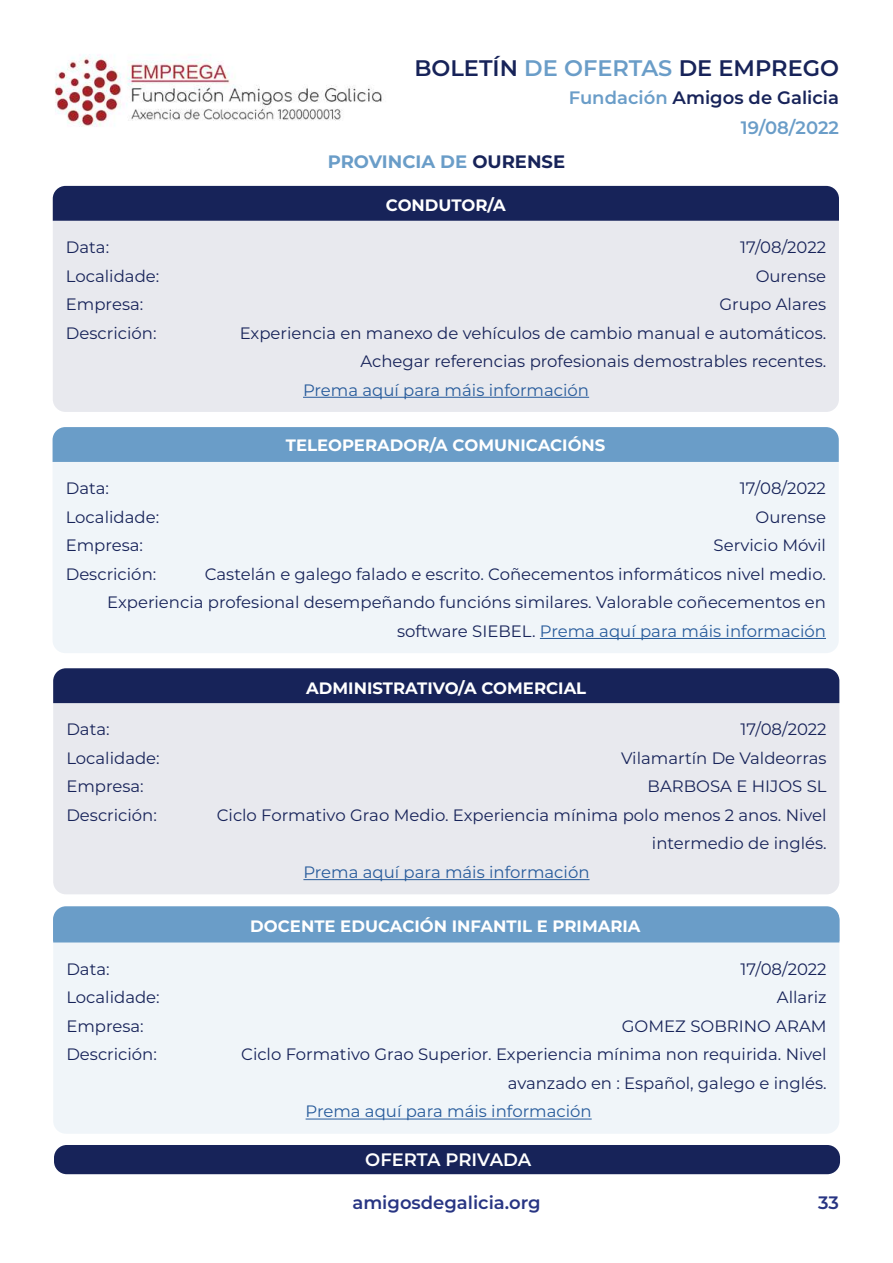
<style>
.page{position:relative;width:893px;height:1263px;background:#fff}
.page>*{position:absolute;margin:0;border:0;box-sizing:border-box;transform-origin:0 0}
.t1{font:600 22.5px "Montserrat";color:#172359}
.t2{font:600 18px/30.3px "Montserrat";color:#6a9dc8;text-align:right}
.t3{font:600 18px "Montserrat";color:#283583}
.t4{font:700 18px "Montserrat";color:#6a9dc8}
.t5{font:600 18px "Montserrat";letter-spacing:-.005em;color:#fff}
.t6{font:16.5px/28.5px "Montserrat";color:#172359;text-align:right}
.t7{font:700 16.5px "Montserrat";color:#fff}
.t8{font:16.5px "Montserrat";color:#275b9b}
.s1{color:#6a9dc8}
.s2{color:#172359}
.s3{color:#275b9b}
</style>
<div class="page">
<img style="left:55px;top:54px;width:327px;height:73px">
<div style="left:53px;top:942px;width:786px;height:192px;background:#f0f5f9"></div>
<div style="left:53px;top:906px;width:786px;height:36px;background:#6a9dc8"></div>
<hr style="left:306px;top:1118px;width:286px;height:1px;background:#275b9b">
<div style="left:54px;top:1145px;width:786px;height:29px;background:#172359;border-radius:13px"></div>
<div style="left:53px;top:221px;width:786px;height:191px;background:#e8e9ee"></div>
<div style="left:53px;top:462px;width:786px;height:191px;background:#f0f5f9"></div>
<div style="left:53px;top:186px;width:786px;height:35px;background:#172359"></div>
<div style="left:53px;top:427px;width:786px;height:35px;background:#6a9dc8"></div>
<hr style="left:303px;top:397px;width:286px;height:1px;background:#275b9b">
<hr style="left:540px;top:638px;width:286px;height:1px;background:#275b9b">
<div style="left:53px;top:703px;width:786px;height:191px;background:#e8e9ee"></div>
<div style="left:53px;top:668px;width:786px;height:35px;background:#172359"></div>
<hr style="left:303px;top:879px;width:286px;height:1px;background:#275b9b">
<h1 class="t1" style="left:414px;top:52px;width:426px">BOLETÍN <span class="s1">DE OFERTAS</span> DE EMPREGO</h1>
<p class="t2" style="left:569px;top:81px;width:272px">Fundación <span class="s2">Amigos de Galicia<br></span>19/08/2022</p>
<p class="t4" style="left:328px;top:149px;width:239px">PROVINCIA DE <span class="s2">OURENSE</span></p>
<p class="t7" style="left:386px;top:193px;width:122px">CONDUTOR/A</p>
<p class="t6" style="left:66px;top:232px;width:45px">Data:</p>
<p class="t6" style="left:740px;top:232px;width:88px">17/08/2022</p>
<p class="t6" style="left:66px;top:261px;width:95px">Localidade:</p>
<p class="t6" style="left:756px;top:261px;width:72px">Ourense</p>
<p class="t6" style="left:66px;top:289px;width:79px">Empresa:</p>
<p class="t6" style="left:719px;top:289px;width:108px">Grupo Alares</p>
<p class="t6" style="left:66px;top:318px;width:92px">Descrición:</p>
<p class="t6" style="left:240px;top:318px;width:588px">Experiencia en manexo de vehículos de cambio manual e automáticos.<br>Achegar referencias profesionais demostrables recentes.</p>
<p class="t8" style="left:303px;top:378px;width:288px">Prema aquí para máis información</p>
<p class="t7" style="left:286px;top:433px;width:321px">TELEOPERADOR/A COMUNICACIÓNS</p>
<p class="t6" style="left:66px;top:474px;width:45px">Data:</p>
<p class="t6" style="left:740px;top:474px;width:88px">17/08/2022</p>
<p class="t6" style="left:66px;top:502px;width:95px">Localidade:</p>
<p class="t6" style="left:755px;top:502px;width:72px">Ourense</p>
<p class="t6" style="left:66px;top:531px;width:79px">Empresa:</p>
<p class="t6" style="left:714px;top:531px;width:114px">Servicio Móvil</p>
<p class="t6" style="left:66px;top:559px;width:92px">Descrición:</p>
<p class="t6" style="left:107px;top:559px;width:720px">Castelán e galego falado e escrito. Coñecementos informáticos nivel medio.<br>Experiencia profesional desempeñando funcións similares. Valorable coñecementos en software SIEBEL. <span class="s3">Prema aquí para máis información</span></p>
<p class="t7" style="left:306px;top:677px;width:281px">ADMINISTRATIVO/A COMERCIAL</p>
<p class="t6" style="left:66px;top:715px;width:45px">Data:</p>
<p class="t6" style="left:740px;top:715px;width:88px">17/08/2022</p>
<p class="t6" style="left:66px;top:743px;width:95px">Localidade:</p>
<p class="t6" style="left:621px;top:743px;width:207px">Vilamartín De Valdeorras</p>
<p class="t6" style="left:66px;top:772px;width:79px">Empresa:</p>
<p class="t6" style="left:648px;top:772px;width:180px">BARBOSA E HIJOS SL</p>
<p class="t6" style="left:66px;top:800px;width:92px">Descrición:</p>
<p class="t6" style="left:217px;top:800px;width:611px">Ciclo Formativo Grao Medio. Experiencia mínima polo menos 2 anos. Nivel intermedio de inglés.</p>
<p class="t8" style="left:303px;top:861px;width:288px">Prema aquí para máis información</p>
<p class="t7" style="left:250px;top:914px;width:392px">DOCENTE EDUCACIÓN INFANTIL E PRIMARIA</p>
<p class="t6" style="left:66px;top:954px;width:45px">Data:</p>
<p class="t6" style="left:740px;top:954px;width:88px">17/08/2022</p>
<p class="t6" style="left:66px;top:983px;width:95px">Localidade:</p>
<p class="t6" style="left:777px;top:983px;width:51px">Allariz</p>
<p class="t6" style="left:66px;top:1011px;width:79px">Empresa:</p>
<p class="t6" style="left:622px;top:1011px;width:206px">GOMEZ SOBRINO ARAM</p>
<p class="t6" style="left:66px;top:1040px;width:92px">Descrición:</p>
<p class="t6" style="left:241px;top:1040px;width:587px">Ciclo Formativo Grao Superior. Experiencia mínima non requirida. Nivel avanzado en : Español, galego e inglés.</p>
<p class="t8" style="left:306px;top:1100px;width:288px">Prema aquí para máis información</p>
<p class="t5" style="left:365px;top:1147px;width:168px">OFERTA PRIVADA</p>
<p class="t3" style="left:352px;top:1190px;width:190px">amigosdegalicia.org</p>
<p class="t3" style="left:818px;top:1190px;width:22px">33</p>
</div>
